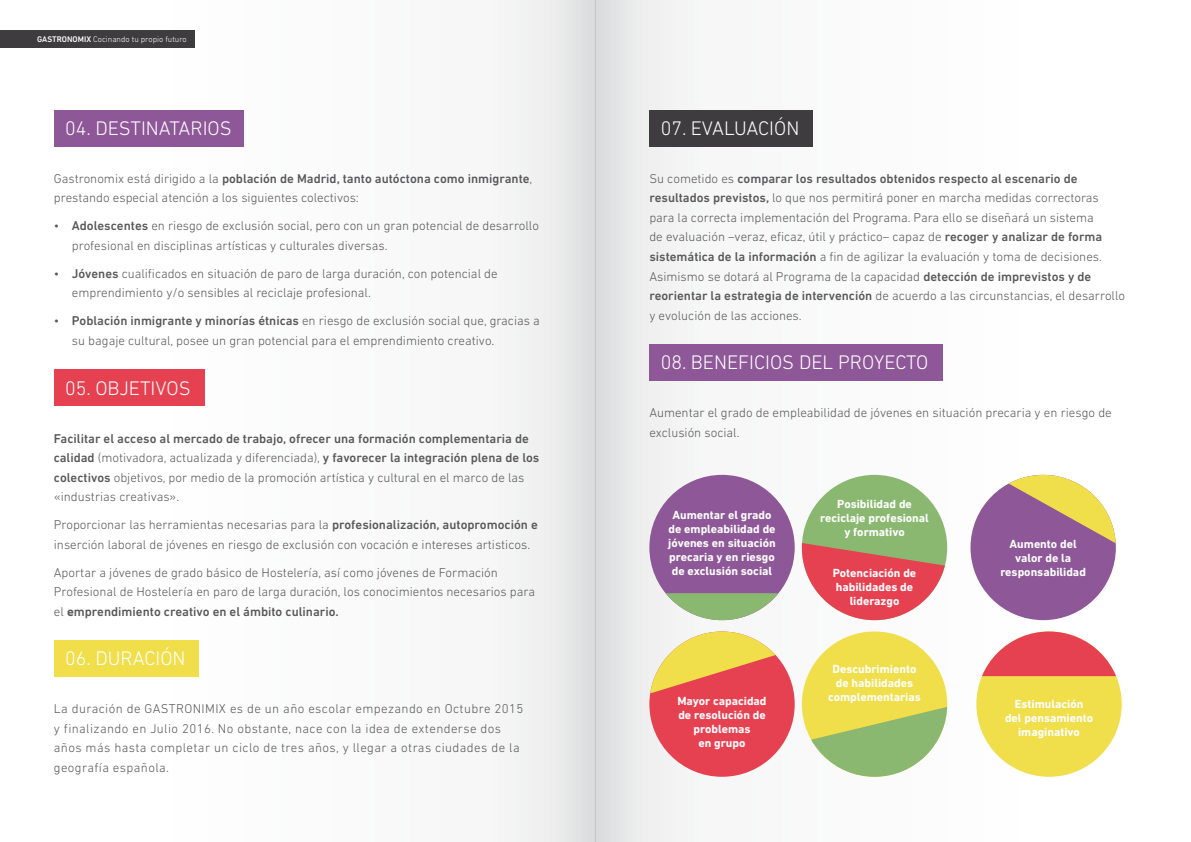
<style>
.page{position:relative;width:1191px;height:842px;background:#fff}
.page>*{position:absolute;margin:0;border:0;box-sizing:border-box;transform-origin:0 0}
.t1{font:300 20px "DIN Next LT Pro";color:#fff}
.t2{font:300 13px/19.5px "DIN Next LT Pro";color:#58585a}
.t3{font:300 13px/19.5px "DIN Next LT Pro";letter-spacing:.03em;color:#58585a}
.t4{font:700 12px/14px "DIN Next LT Pro";color:#fff;text-align:center}
.t5{font:300 8.3px "DIN Next LT Pro";color:#fff}
.s1{font-weight:500}
.s2{font-weight:700}
</style>
<div class="page">
<div style="left:163px;top:0;width:432px;height:842px;background:linear-gradient(to right,#fff,#eceded)"></div>
<svg style="left:596px;top:0;width:431px;height:842px"></svg>
<hr style="left:595px;top:0;width:1px;height:842px;background:#c6c7c8">
<div style="left:54px;top:110px;width:190px;height:36px;background:#8e5798"></div>
<div style="left:649px;top:110px;width:164px;height:36px;background:#3e3c3f"></div>
<div style="left:649px;top:344px;width:293px;height:37px;background:#8e5798"></div>
<div style="left:54px;top:369px;width:150px;height:37px;background:#e64151"></div>
<div style="left:54px;top:640px;width:144px;height:37px;background:#f0de4b"></div>
<div style="left:0;top:30px;width:194px;height:18px;background:#3e3c3f"></div>
<div style="left:802px;top:631px;width:145px;height:146px;background:#f0de4b;border-radius:50%"></div>
<svg style="left:802px;top:707px;width:145px;height:70px"></svg>
<div style="left:976px;top:631px;width:145px;height:146px;background:#f0de4b;border-radius:50%"></div>
<svg style="left:977px;top:631px;width:139px;height:45px"></svg>
<div style="left:649px;top:475px;width:145px;height:145px;background:#8e5798;border-radius:50%"></div>
<svg style="left:659px;top:593px;width:135px;height:27px"></svg>
<div style="left:802px;top:475px;width:145px;height:145px;background:#8bb871;border-radius:50%"></div>
<svg style="left:802px;top:543px;width:145px;height:77px"></svg>
<div style="left:649px;top:631px;width:145px;height:146px;background:#e64151;border-radius:50%"></div>
<svg style="left:649px;top:631px;width:145px;height:68px"></svg>
<div style="left:970px;top:475px;width:145px;height:145px;background:#8e5798;border-radius:50%"></div>
<svg style="left:999px;top:475px;width:116px;height:68px"></svg>
<p class="t5" style="left:37px;top:34px;width:151px"><span class="s1">GASTRONOMIX</span> Cocinando tu propio futuro</p>
<h1 class="t1" style="left:65px;top:117px;width:168px">04. Destinatarios</h1>
<p class="t2" style="left:54px;top:169px;width:480px">Gastronomix está dirigido a la <span class="s1">población de Madrid, tanto autóctona como inmigrante</span>, prestando especial atención a los siguientes colectivos:</p>
<p class="t2" style="left:72px;top:216px;width:468px;text-indent:-18px">• <span class="s1">Adolescentes</span> en riesgo de exclusión social, pero con un gran potencial de desarrollo profesional en disciplinas artísticas y culturales diversas.</p>
<p class="t2" style="left:72px;top:264px;width:427px;text-indent:-18px">• <span class="s1">Jóvenes</span> cualificados en situación de paro de larga duración, con potencial de emprendimiento y/o sensibles al reciclaje profesional.</p>
<p class="t2" style="left:72px;top:311px;width:469px;text-indent:-18px">• <span class="s1">Población inmigrante y minorías étnicas</span> en riesgo de exclusión social que, gracias a su bagaje cultural, posee un gran potencial para el emprendimiento creativo.</p>
<h1 class="t1" style="left:65px;top:376px;width:127px">05. Obj etivos</h1>
<p class="t2" style="left:54px;top:428px;width:487px"><span class="s1">Facilitar el acceso al mercado de trabajo, ofrecer una formación complementaria de calidad</span> (motivadora, actualizada y diferenciada), <span class="s1">y favorecer la integración plena de los colectivos</span> objetivos, por medio de la promoción artística y cultural en el marco de las «industrias creativas».</p>
<p class="t2" style="left:54px;top:515px;width:485px">Proporcionar las herramientas necesarias para la <span class="s1">profesionalización, autopromoción e </span>inserción laboral de jóvenes en riesgo de exclusión con vocación e intereses artisticos.</p>
<p class="t2" style="left:54px;top:562px;width:483px">Aportar a jóvenes de grado básico de Hostelería, así como jóvenes de Formación<br>Profesional de Hostelería en paro de larga duración, los conocimientos necesarios para el <span class="s2">e</span><span class="s1">mprendimiento creativo en el ámbito culinario.</span></p>
<h1 class="t1" style="left:65px;top:647px;width:108px">06. Du ración</h1>
<p class="t3" style="left:54px;top:699px;width:471px">La duración de GASTRONI MIX es de un año escolar empezando en Octubre 2015 y finalizando en Julio 2016. No obstante, nace con la idea de extenderse dos años más hasta completar un ciclo de tres años, y llegar a otras ciudades de la geografía española.</p>
<h1 class="t1" style="left:660px;top:117px;width:126px">07. Evaluación</h1>
<p class="t2" style="left:649px;top:169px;width:477px">Su cometido es <span class="s1">comparar los resultados obtenidos respecto al escenario de resultados previstos,</span> lo que nos permitirá poner en marcha medidas correctoras para la correcta implementación del Programa. Para ello se diseñará un sistema<br>de evaluación –veraz, eficaz, útil y práctico– capaz de <span class="s1">recoger y analizar de forma sistemática de la información</span> a fin de agilizar la evaluación y toma de decisiones.<br>Asimismo se dotará al Programa de la capacidad <span class="s1">detección de imprevistos y de reorientar la estrategia de intervención</span> de acuerdo a las circunstancias, el desarrollo y evolución de las acciones.</p>
<h1 class="t1" style="left:660px;top:351px;width:269px">08. Ben eficios del Proyecto</h1>
<p class="t2" style="left:649px;top:403px;width:464px">Aumentar el grado de empleabilidad de jóvenes en situación precaria y en riesgo de exclusión social.</p>
<p class="t4" style="left:668px;top:507px;width:109px">Aumentar el grado de empleabilidad de jóvenes en situación precaria y en riesgo de exclusión social</p>
<p class="t4" style="left:820px;top:496px;width:110px">Posibilidad de reciclaje profesional y formativo</p>
<p class="t4" style="left:832px;top:566px;width:85px">Potenciación de habilidades de liderazgo</p>
<p class="t4" style="left:677px;top:694px;width:91px">Mayor capacidad de resolución de problemas<br>en grupo</p>
<p class="t4" style="left:828px;top:662px;width:94px">Descubrimiento de habilidades complementarias</p>
<p class="t4" style="left:1000px;top:536px;width:87px">Aumento del valor de la responsabilidad</p>
<p class="t4" style="left:1005px;top:697px;width:89px">Estimulación del pensamiento imaginativo</p>
</div>
